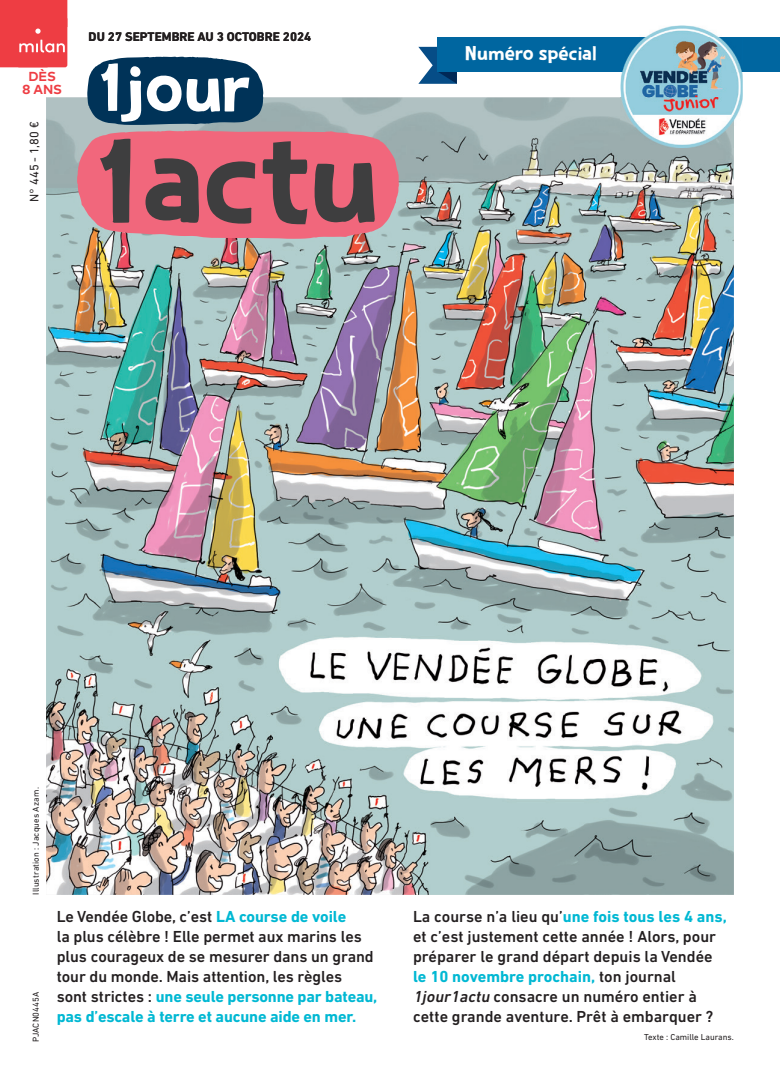
<style>
.page{position:relative;width:780px;height:1088px;background:#fff}
.page>*{position:absolute;margin:0;border:0;box-sizing:border-box;transform-origin:0 0}
.t1{font:20px "Spoonbread";letter-spacing:-.005em;color:#fff}
.t2{font:500 16.25px/20px "DIN Next LT Pro";letter-spacing:-.005em;color:#231f20}
.t3{font:700 13px/13.1px "Mark";color:#ee3d43;text-align:center}
.t4{font:700 12.75px "DIN Next LT Pro";color:#231f20}
.t5{font:12.5px "DIN Next LT Pro";color:#231f20}
.t6{font:8.75px "DIN Next LT Pro";letter-spacing:.015em;color:#231f20}
.s1{font-weight:700;color:#00b8d3}
.s2{font-style:italic}
</style>
<div class="page">
<img style="left:46px;top:97px;width:687px;height:798px">
<svg style="left:77px;top:130px;width:322px;height:109px;fill:#f1677c"></svg>
<svg style="left:100px;top:139px;width:31px;height:84px"></svg>
<svg style="left:207px;top:161px;width:48px;height:63px"></svg>
<svg style="left:263px;top:141px;width:44px;height:83px"></svg>
<svg style="left:314px;top:163px;width:61px;height:60px"></svg>
<svg style="left:145px;top:158px;width:54px;height:65px"></svg>
<svg style="left:87px;top:56px;width:176px;height:69px"></svg>
<svg style="left:0;top:0;width:67px;height:67px"></svg>
<svg style="left:418px;top:46px;width:39px;height:38px"></svg>
<div style="left:437px;top:37px;width:343px;height:34px;background:#0066a0"></div>
<img style="left:620px;top:26px;width:122px;height:122px">
<img style="left:620px;top:97px;width:113px;height:51px">
<img style="left:620px;top:37px;width:122px;height:34px">
<p class="t3" style="left:22px;top:70px;width:41px">DÈS<br>8 ANS</p>
<p class="t5" style="left:27px;top:202px;width:82px;rotate:-90deg">N° 445 - 1,80 €</p>
<p class="t4" style="left:89px;top:29px;width:224px">DU 27 SEPTEMBRE AU 3 OCTOBRE 2024</p>
<p class="t1" style="left:465px;top:42px;width:133px">Numéro spécial</p>
<p class="t6" style="left:31px;top:895px;width:109px;rotate:-90deg">Illustration : Jacques Azam.</p>
<p class="t6" style="left:31px;top:1042px;width:52px;rotate:-90deg">PJACN0445A</p>
<p class="t2" style="left:57px;top:906px;width:322px">Le Vendée Globe, c’est <span class="s1">LA course de voile<br></span>la plus célèbre ! Elle permet aux marins les plus courageux de se mesurer dans un grand tour du monde. Mais attention, les règles<br>sont strictes : <span class="s1">une seule personne par bateau, pas d’escale à terre et aucune aide en mer.</span></p>
<p class="t2" style="left:413px;top:906px;width:315px">La course n’a lieu qu’<span class="s1">une fois tous les 4 ans, </span>et c’est justement cette année ! Alors, pour préparer le grand départ depuis la Vendée <span class="s1">le 10 novembre prochain,</span> ton journal <span class="s2">1jour1actu</span> consacre un numéro entier à cette grande aventure. Prêt à embarquer ?</p>
<p class="t6" style="left:644px;top:1032px;width:91px">Texte : Camille Laurans.</p>
</div>
